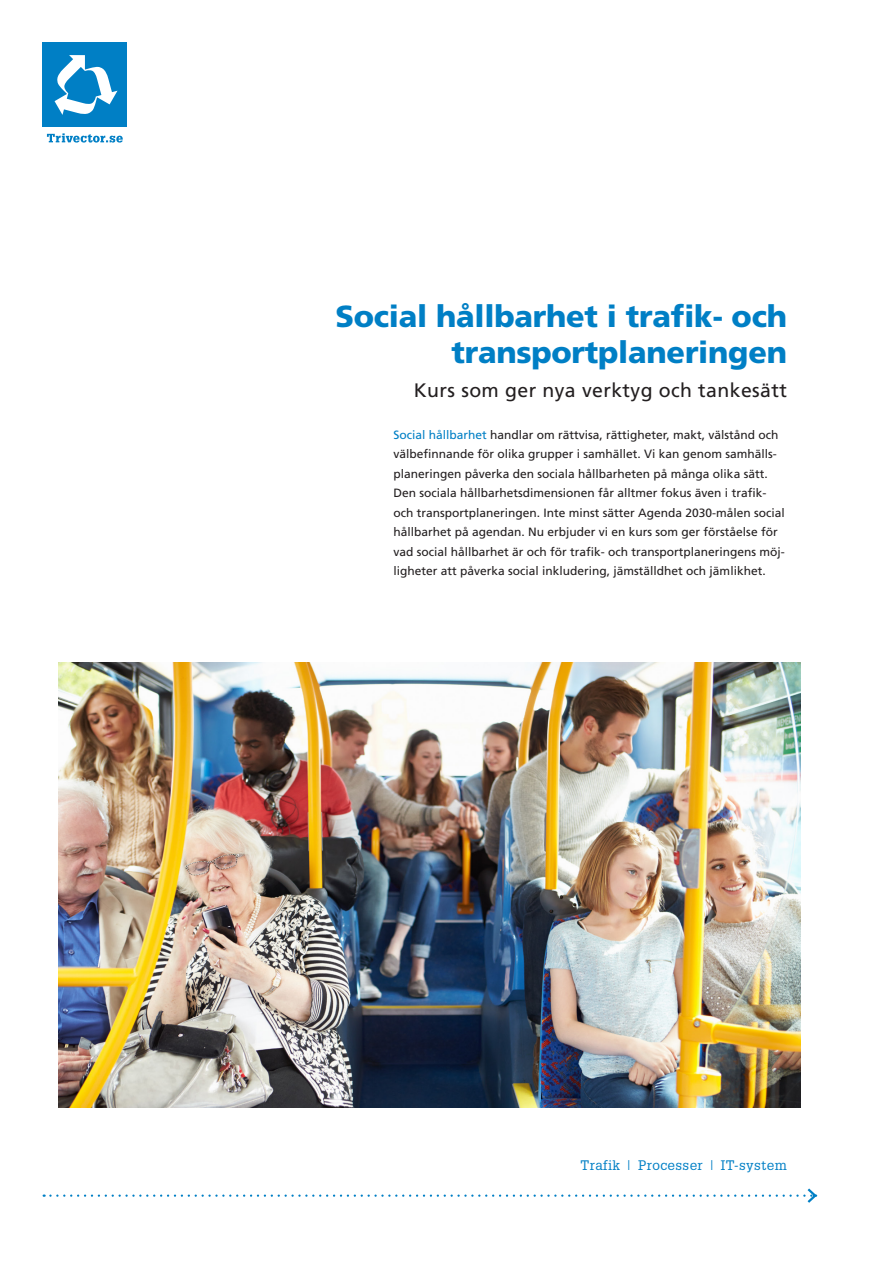
<style>
.page{position:relative;width:893px;height:1263px;background:#fff}
.page>*{position:absolute;margin:0;border:0;box-sizing:border-box;transform-origin:0 0}
.HuvRubrik_sid_1{font:900 30.45px/36.6px "Frutiger LT Std";letter-spacing:-.01em;color:#007fc5;text-align:right}
.HuvRubrik_sid_1-2{font:19.5px "Frutiger";letter-spacing:.02em;color:#231f20}
.Trafik_Processer_IT{font:13.5px "Glypha LT Std";letter-spacing:.03em;color:#007fc5}
.Bröd_ingress_sid_1{font:12px/19.5px "Frutiger";color:#231f20}
.s1{color:#007fc5}
</style>
<div class="page">
<svg style="left:44px;top:1188px;width:774px;height:15px"></svg>
<div style="left:43px;top:43px;width:84px;height:84px;background:#007fc5"></div>
<svg style="left:55px;top:55px;width:63px;height:60px"></svg>
<svg style="left:47px;top:133px;width:76px;height:10px"></svg>
<img style="left:58px;top:662px;width:743px;height:445px">
<p class="HuvRubrik_sid_1" style="left:335px;top:298px;width:453px">Social hållbarhet i trafik- och transportplaneringen</p>
<p class="HuvRubrik_sid_1-2" style="left:414px;top:379px;width:375px">Kurs som ger nya verktyg och tankesätt</p>
<p class="Bröd_ingress_sid_1" style="left:393px;top:424px;width:393px"><span class="s1">Social hållbarhet</span> handlar om rättvisa, rättigheter, makt, välstånd och välbefinnande för olika grupper i samhället. Vi kan genom samhälls&shy;planeringen påverka den sociala hållbarheten på många olika sätt.<br>Den sociala hållbarhetsdimensionen får alltmer fokus även i trafik&shy;och transportplaneringen. Inte minst sätter Agenda 2030-målen social hållbarhet på agendan. Nu erbjuder vi en kurs som ger förståelse för vad social hållbarhet är och för trafik- och transportplaneringens möj&shy;ligheter att påverka social inkludering, jämställdhet och jämlikhet.</p>
<p class="Trafik_Processer_IT" style="left:580px;top:1157px;width:208px">Trafik | Processer | IT-system</p>
</div>
